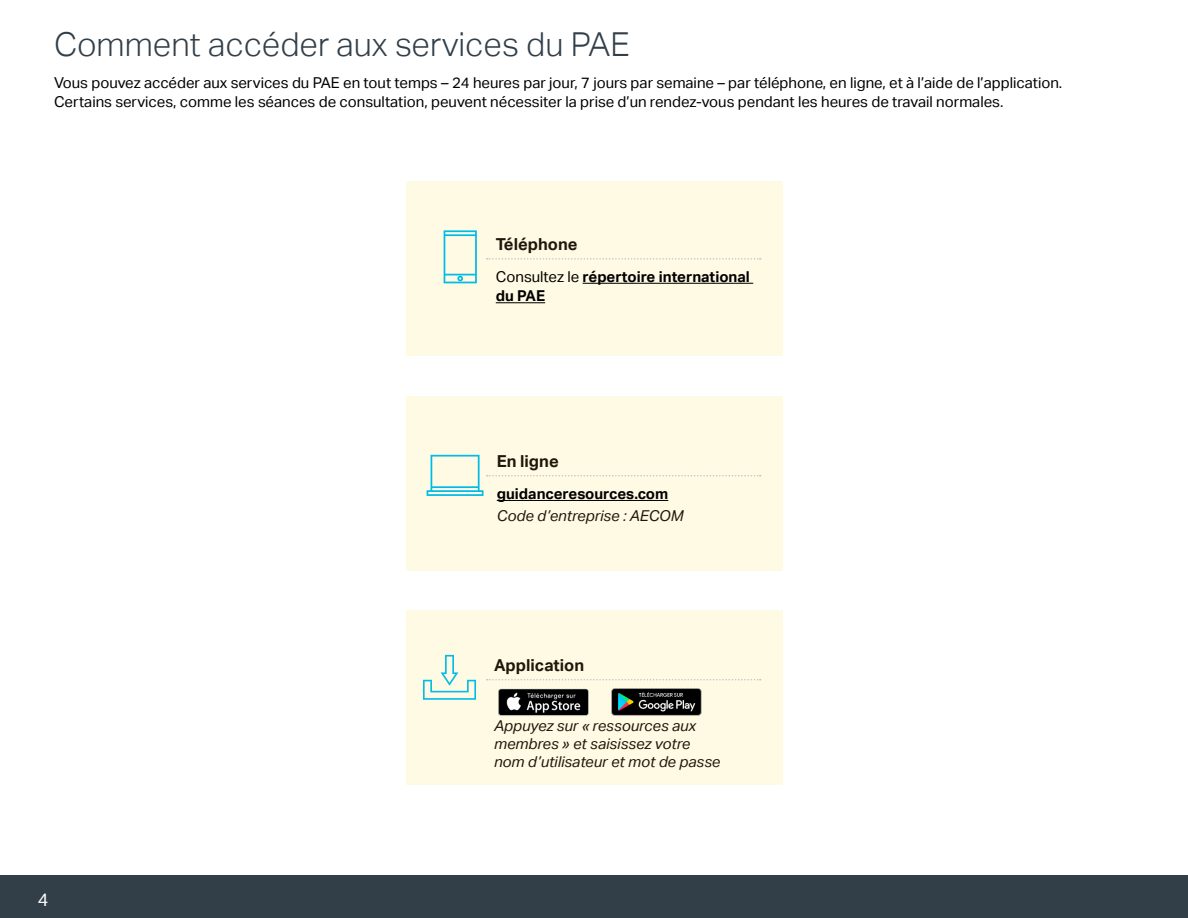
<style>
.page{position:relative;width:1188px;height:918px;background:#fff}
.page>*{position:absolute;margin:0;border:0;box-sizing:border-box;transform-origin:0 0}
.body_copy{font:300 33px "AECOM Sans";color:#323f49}
.t1{font:18px "AECOM Sans";color:#fff}
.t2{font:700 16.5px "AECOM Sans";color:#20170c}
.body_copy-2{font:15px/18.8px "AECOM Sans";color:#000}
.t3{font:italic 15px/18px "AECOM Sans";color:#20170c}
.t4{font:700 15px/19.5px "AECOM Sans";color:#000}
.s1{font-weight:400}
.s2{font-weight:700;font-style:normal;color:#000}
</style>
<div class="page">
<div style="left:0;top:876px;width:1188px;height:42px;background:#323f49"></div>
<div style="left:407px;top:182px;width:376px;height:174px;background:#fffae4"></div>
<div style="left:407px;top:396px;width:376px;height:174px;background:#fffae4"></div>
<div style="left:407px;top:610px;width:376px;height:174px;background:#fffae4"></div>
<svg style="left:444px;top:230px;width:33px;height:53px"></svg>
<svg style="left:487px;top:258px;width:274px;height:2px"></svg>
<svg style="left:487px;top:679px;width:274px;height:1px"></svg>
<hr style="left:583px;top:283px;width:170px;height:1px;background:#000">
<hr style="left:496px;top:302px;width:49px;height:1px;background:#000">
<hr style="left:497px;top:500px;width:171px;height:1px;background:#000">
<svg style="left:427px;top:455px;width:334px;height:41px"></svg>
<svg style="left:423px;top:655px;width:53px;height:45px"></svg>
<img style="left:498px;top:688px;width:91px;height:28px">
<img style="left:611px;top:688px;width:91px;height:28px">
<p class="body_copy" style="left:54px;top:25px;width:577px">Comment accéder aux services du PAE</p>
<p class="body_copy-2" style="left:54px;top:74px;width:1010px">Vous pouvez accéder aux services du PAE en tout temps – 24 heures par jour, 7 jours par semaine – par téléphone, en ligne, et à l’aide de l’application.<br>Certains services, comme les séances de consultation, peuvent nécessiter la prise d’un rendez-vous pendant les heures de travail normales.</p>
<p class="t2" style="left:496px;top:235px;width:83px">Téléphone</p>
<p class="t4" style="left:496px;top:267px;width:256px"><span class="s1">Consultez le</span> répertoire international du PAE</p>
<p class="t2" style="left:497px;top:452px;width:63px">En ligne</p>
<p class="t3" style="left:497px;top:483px;width:188px;line-height:22.5px"><span class="s2">guidanceresources.com<br></span>Code d’entreprise : AECOM</p>
<p class="t2" style="left:494px;top:656px;width:92px">Application</p>
<p class="t1" style="left:38px;top:889px;width:12px">4</p>
<p class="t3" style="left:494px;top:717px;width:228px">Appuyez sur « ressources aux membres » et saisissez votre nom d’utilisateur et mot de passe</p>
</div>
